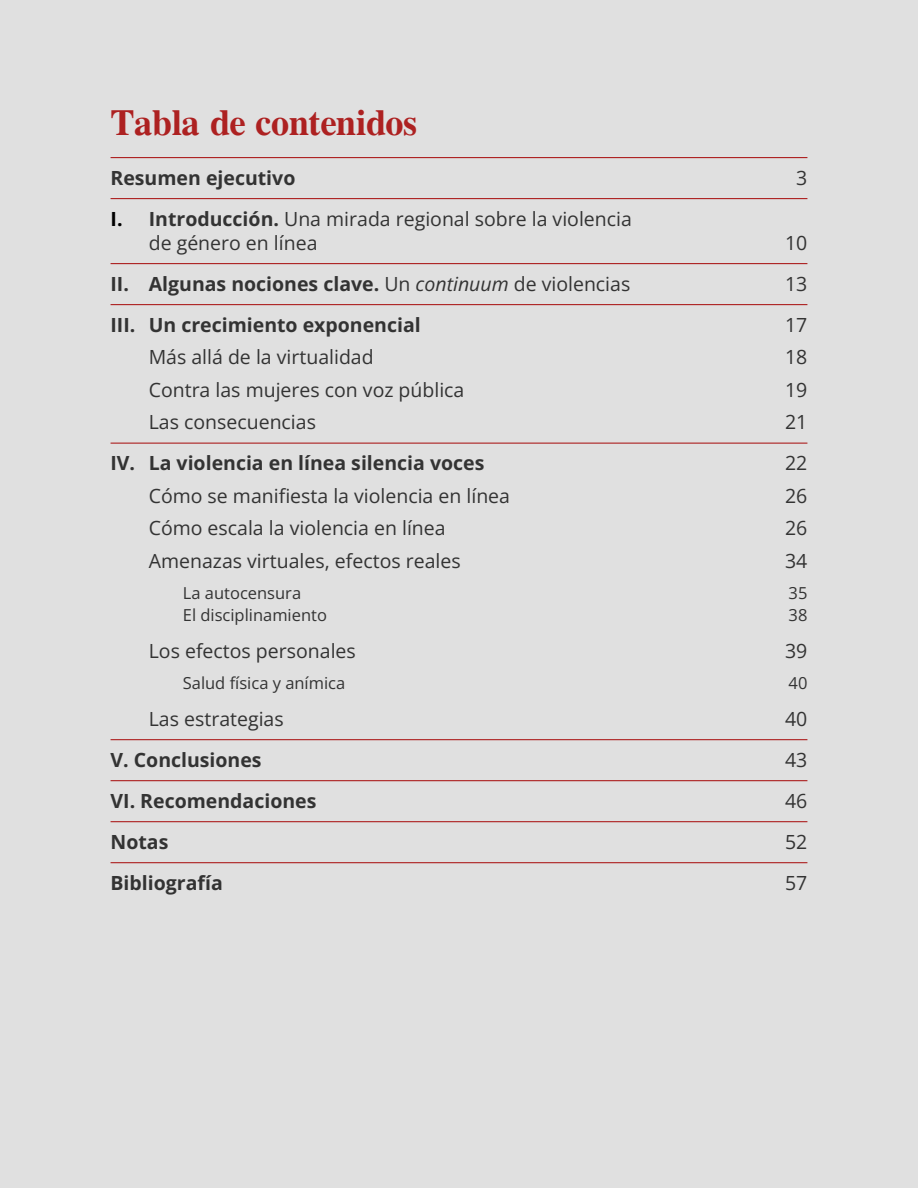
<style>
.page{position:relative;width:918px;height:1188px;background:#e0e0e0}
.page>*{position:absolute;margin:0;border:0;box-sizing:border-box;transform-origin:0 0}
.t1{font:700 36px "CG Times";letter-spacing:-.005em;color:#ad2121}
.t2{font:19.5px/24px "Open Sans";color:#333}
.t3{font:700 19.5px "Open Sans";color:#333}
.t4{font:16.5px "Open Sans";color:#333}
.s1{font-weight:700;color:#000}
.s2{font-weight:700}
.s3{font-weight:400}
.s4{font-weight:400;font-style:italic}
</style>
<div class="page">
<hr style="left:111px;top:157px;width:696px;height:1px;background:#ad2121">
<hr style="left:111px;top:198px;width:696px;height:1px;background:#ad2121">
<hr style="left:111px;top:263px;width:696px;height:1px;background:#ad2121">
<hr style="left:111px;top:304px;width:696px;height:1px;background:#ad2121">
<hr style="left:111px;top:443px;width:696px;height:1px;background:#ad2121">
<hr style="left:111px;top:739px;width:696px;height:1px;background:#ad2121">
<hr style="left:111px;top:780px;width:696px;height:1px;background:#ad2121">
<hr style="left:111px;top:821px;width:696px;height:1px;background:#ad2121">
<hr style="left:111px;top:862px;width:696px;height:1px;background:#ad2121">
<h1 class="t1" style="left:111px;top:101px;width:308px">Tabla de contenidos</h1>
<p class="t3" style="left:111px;top:164px;width:186px">Resumen ejecutivo</p>
<p class="t2" style="left:796px;top:165px;width:13px">3</p>
<p class="t2" style="left:149px;top:206px;width:485px;text-indent:-38px"><span class="s1">I.</span> <span class="s2">Introducción.</span> Una mirada regional sobre la violencia de género en línea</p>
<p class="t2" style="left:785px;top:230px;width:24px">10</p>
<p class="t3" style="left:111px;top:270px;width:521px">II. Algunas nociones clave. <span class="s3">Un</span> <span class="s4">continuum</span> <span class="s3">de violencias</span></p>
<p class="t2" style="left:785px;top:271px;width:24px">13</p>
<p class="t3" style="left:110px;top:311px;width:312px">III. Un crecimiento exponencial</p>
<p class="t2" style="left:785px;top:312px;width:24px">17</p>
<p class="t2" style="left:149px;top:344px;width:227px">Más allá de la virtualidad</p>
<p class="t2" style="left:785px;top:344px;width:24px">18</p>
<p class="t2" style="left:149px;top:377px;width:317px">Contra las mujeres con voz pública</p>
<p class="t2" style="left:785px;top:377px;width:24px">19</p>
<p class="t2" style="left:149px;top:409px;width:169px">Las consecuencias</p>
<p class="t2" style="left:785px;top:409px;width:24px">21</p>
<p class="t3" style="left:110px;top:450px;width:375px">IV. La violencia en línea silencia voces</p>
<p class="t2" style="left:785px;top:451px;width:24px">22</p>
<p class="t2" style="left:149px;top:483px;width:363px">Cómo se manifiesta la violencia en línea</p>
<p class="t2" style="left:785px;top:483px;width:24px">26</p>
<p class="t2" style="left:149px;top:516px;width:298px">Cómo escala la violencia en línea</p>
<p class="t2" style="left:785px;top:516px;width:24px">26</p>
<p class="t2" style="left:149px;top:548px;width:313px">Amenazas virtuales, efectos reales</p>
<p class="t2" style="left:785px;top:548px;width:24px">34</p>
<p class="t4" style="left:183px;top:581px;width:120px">La autocensura</p>
<p class="t4" style="left:789px;top:581px;width:20px">35</p>
<p class="t4" style="left:183px;top:604px;width:146px">El disciplinamiento</p>
<p class="t4" style="left:789px;top:604px;width:20px">38</p>
<p class="t2" style="left:149px;top:638px;width:209px">Los efectos personales</p>
<p class="t2" style="left:785px;top:638px;width:24px">39</p>
<p class="t4" style="left:183px;top:672px;width:164px">Salud física y anímica</p>
<p class="t4" style="left:789px;top:672px;width:20px">40</p>
<p class="t2" style="left:149px;top:706px;width:136px">Las estrategias</p>
<p class="t2" style="left:785px;top:706px;width:24px">40</p>
<p class="t3" style="left:111px;top:746px;width:153px">V. Conclusiones</p>
<p class="t2" style="left:785px;top:747px;width:24px">43</p>
<p class="t3" style="left:111px;top:787px;width:207px">VI. Recomendaciones</p>
<p class="t2" style="left:785px;top:788px;width:24px">46</p>
<p class="t3" style="left:111px;top:828px;width:59px">Notas</p>
<p class="t2" style="left:785px;top:829px;width:24px">52</p>
<p class="t3" style="left:111px;top:869px;width:114px">Bibliografía</p>
<p class="t2" style="left:785px;top:870px;width:24px">57</p>
</div>
